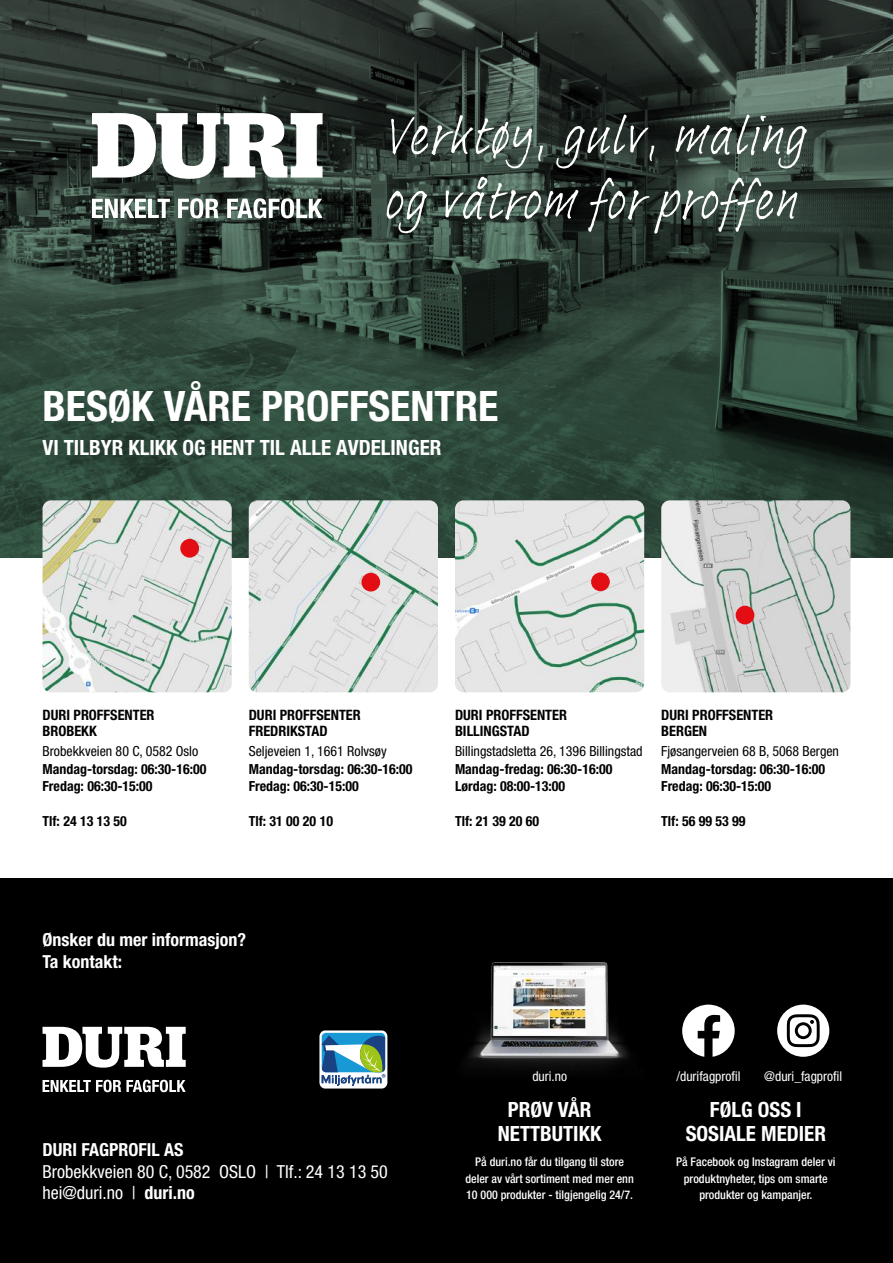
<style>
.page{position:relative;width:893px;height:1263px;background:#fff}
.page>*{position:absolute;margin:0;border:0;box-sizing:border-box;transform-origin:0 0}
.t1{font:54px/64.8px "Adobe Handwriting Frank";letter-spacing:.03em;color:#fff}
.t2{font:700 condensed 42px "Helvetica Neue LT Pro";color:#fff}
.t3{font:700 condensed 21px/24px "Helvetica Neue LT Pro";color:#fff;text-align:center}
.t4{font:condensed 18px/21.6px "Helvetica Neue LT Pro";color:#fff}
.t5{font:700 condensed 18px/21.6px "Helvetica Neue LT Pro";color:#fff}
.t6{font:700 condensed 14.4px/16.4px "Helvetica Neue LT Pro";color:#000}
.t7{font:700 condensed 13.95px/17.4px "Helvetica Neue LT Pro";color:#000}
.t8{font:condensed 13.95px "Helvetica Neue LT Pro";color:#000}
.t9{font:condensed 13.5px "Helvetica Neue LT Pro";color:#fff}
.t10{font:500 condensed 12px/16.5px "Helvetica Neue LT Pro";color:#fff;text-align:center}
.s1{font-weight:700}
</style>
<div class="page">
<div style="left:0;top:878px;width:893px;height:385px;background:#000"></div>
<img style="left:467px;top:962px;width:163px;height:107px">
<svg style="left:43px;top:1080px;width:143px;height:12px"></svg>
<svg style="left:43px;top:1027px;width:143px;height:41px"></svg>
<svg style="left:682px;top:1004px;width:53px;height:53px"></svg>
<svg style="left:777px;top:1004px;width:52px;height:53px"></svg>
<svg style="left:319px;top:1030px;width:68px;height:58px"></svg>
<svg style="left:322px;top:1033px;width:63px;height:53px;background:#70a4b1"></svg>
<svg style="left:0;top:0;width:893px;height:558px;background:#2e4036"></svg>
<img style="left:43px;top:500px;width:189px;height:192px">
<img style="left:249px;top:500px;width:189px;height:192px">
<img style="left:455px;top:500px;width:189px;height:192px">
<img style="left:661px;top:500px;width:189px;height:192px">
<div style="left:180px;top:539px;width:19px;height:19px;background:#e30e13;border-radius:50%"></div>
<div style="left:361px;top:573px;width:19px;height:18px;background:#e30e13;border-radius:50%"></div>
<div style="left:591px;top:572px;width:19px;height:19px;background:#e30e13;border-radius:50%"></div>
<div style="left:736px;top:606px;width:18px;height:18px;background:#e30e13;border-radius:50%"></div>
<svg style="left:92px;top:199px;width:78px;height:19px"></svg>
<svg style="left:178px;top:198px;width:41px;height:20px"></svg>
<svg style="left:227px;top:198px;width:96px;height:20px"></svg>
<svg style="left:92px;top:113px;width:231px;height:66px"></svg>
<h1 class="t1" style="left:382px;top:104px;width:422px">Verktøy, gulv, maling og våtrom for proffen</h1>
<h2 class="t2" style="left:43px;top:381px;width:457px">BESØK VÅRE PROFFSENTRE</h2>
<h3 class="t3" style="left:43px;top:435px;width:400px">VI TILBYR KLIKK OG HENT TIL ALLE AVDELINGER</h3>
<p class="t6" style="left:43px;top:706px;width:114px">DURI PROFFSENTER<br>BROBEKK</p>
<p class="t8" style="left:43px;top:743px;width:157px">Brobekkveien 80 C, 0582 Oslo</p>
<p class="t7" style="left:43px;top:760px;width:165px">Mandag-torsdag: 06:30-16:00<br>Fredag: 06:30-15:00</p>
<p class="t7" style="left:43px;top:812px;width:86px">Tlf: 24 13 13 50</p>
<p class="t6" style="left:249px;top:706px;width:114px">DURI PROFFSENTER<br>FREDRIKSTAD</p>
<p class="t8" style="left:249px;top:743px;width:140px">Seljeveien 1, 1661 Rolvsøy</p>
<p class="t7" style="left:249px;top:760px;width:165px">Mandag-torsdag: 06:30-16:00<br>Fredag: 06:30-15:00</p>
<p class="t7" style="left:249px;top:812px;width:86px">Tlf: 31 00 20 10</p>
<p class="t5" style="left:43px;top:929px;width:205px">Ønsker du mer informasjon?<br>Ta kontakt:</p>
<p class="t5" style="left:43px;top:1139px;width:143px">DURI FAGPROFIL AS</p>
<p class="t4" style="left:43px;top:1160px;width:347px">Brobekkveien 80 C, 0582 OSLO | Tlf.: 24 13 13 50 hei@duri.no | <span class="s1">duri.no</span></p>
<p class="t6" style="left:455px;top:706px;width:114px">DURI PROFFSENTER<br>BILLINGSTAD</p>
<p class="t6" style="left:661px;top:706px;width:114px">DURI PROFFSENTER<br>BERGEN</p>
<p class="t8" style="left:455px;top:743px;width:189px">Billingstadsletta 26, 1396 Billingstad</p>
<p class="t7" style="left:455px;top:760px;width:159px">Mandag-fredag: 06:30-16:00<br>Lørdag: 08:00-13:00</p>
<p class="t7" style="left:455px;top:812px;width:86px">Tlf: 21 39 20 60</p>
<p class="t8" style="left:661px;top:743px;width:179px">Fjøsangerveien 68 B, 5068 Bergen</p>
<p class="t7" style="left:661px;top:760px;width:165px">Mandag-torsdag: 06:30-16:00<br>Fredag: 06:30-15:00</p>
<p class="t7" style="left:661px;top:812px;width:86px">Tlf: 56 99 53 99</p>
<p class="t9" style="left:532px;top:1068px;width:36px">duri.no</p>
<p class="t9" style="left:676px;top:1068px;width:66px">/durifagprofil</p>
<p class="t9" style="left:764px;top:1068px;width:79px">@duri_fagprofil</p>
<h3 class="t3" style="left:498px;top:1097px;width:105px">PRØV VÅR<br>NETTBUTIKK</h3>
<p class="t10" style="left:465px;top:1153px;width:170px">På duri.no får du tilgang til store deler av vårt sortiment med mer enn<br>10 000 produkter - tilgjengelig 24/7.</p>
<h3 class="t3" style="left:686px;top:1097px;width:142px">FØLG OSS I<br>SOSIALE MEDIER</h3>
<p class="t10" style="left:676px;top:1153px;width:161px">På Facebook og Instagram deler vi produktnyheter, tips om smarte produkter og kampanjer.</p>
</div>
